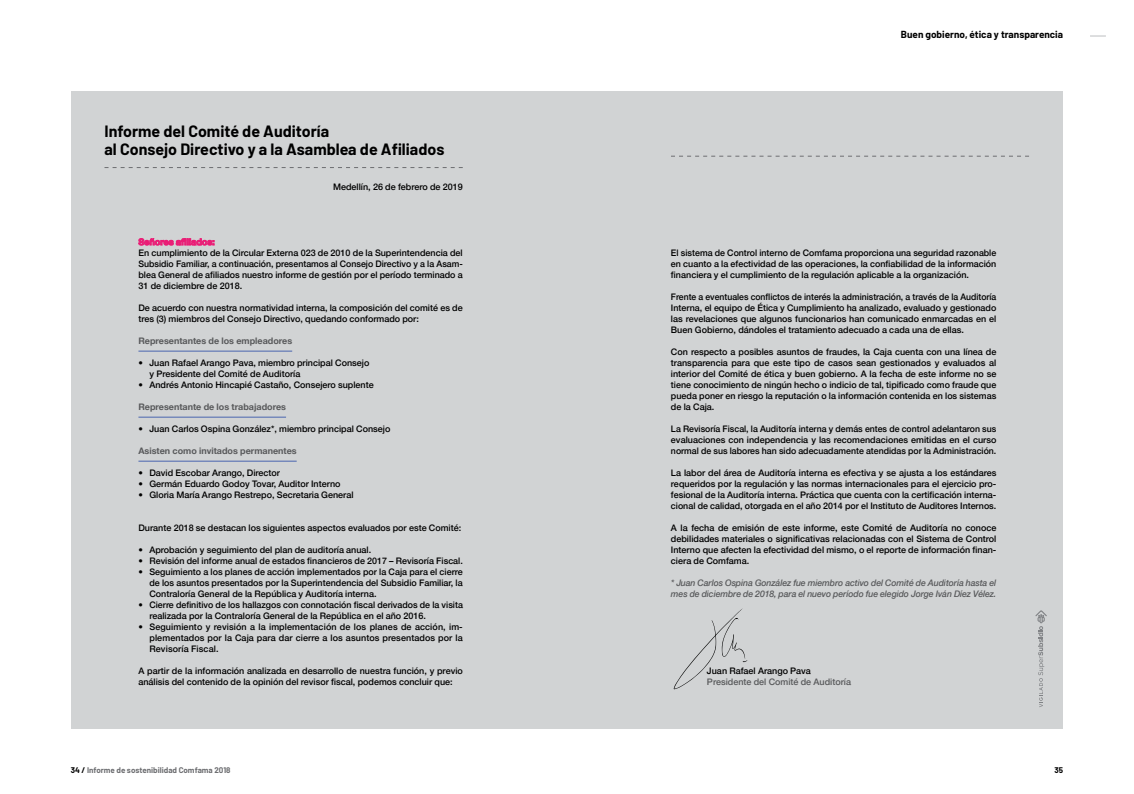
<style>
.page{position:relative;width:1134px;height:794px;background:#fff}
.page>*{position:absolute;margin:0;border:0;box-sizing:border-box;transform-origin:0 0}
.t1{font:700 16px/18px "Barlow";color:#000}
.t2{font:700 10px "Barlow";color:#000}
.t3{font:500 9px/11px "Helvetica Neue";color:#000;text-align:justify}
.t4{font:500 9px/11px "Helvetica Neue";color:#000;text-align:justify;scale:.96 1}
.t5{font:italic 500 9px/11px "Helvetica Neue";letter-spacing:-.01em;color:#58595b}
.t6{font:700 9px "Helvetica Neue";color:#58595b}
.t7{font:500 9px "Helvetica Neue";color:#58595b}
.t8{font:700 9px "Helvetica Neue";color:#ea1d76}
.t9{font:700 8px "Barlow";color:#6d6e71}
.t10{font:700 8px "Barlow";color:#000}
.s1{color:#000}
</style>
<div class="page">
<div style="left:71px;top:91px;width:992px;height:638px;background:#d1d3d4"></div>
<hr style="left:138px;top:351px;width:154px;height:1px;background:#4965af">
<hr style="left:138px;top:417px;width:148px;height:1px;background:#4965af">
<hr style="left:138px;top:461px;width:159px;height:1px;background:#4965af">
<svg style="left:138px;top:238px;width:76px;height:8px"></svg>
<svg style="left:104px;top:167px;width:359px;height:1px"></svg>
<svg style="left:671px;top:156px;width:358px;height:1px"></svg>
<svg style="left:1035px;top:610px;width:12px;height:97px"></svg>
<svg style="left:674px;top:608px;width:73px;height:81px"></svg>
<svg style="left:1090px;top:36px;width:16px;height:1px"></svg>
<h1 class="t1" style="left:104px;top:121px;width:341px">Informe del Comité de Auditoría<br>al Consejo Directivo y a la Asamblea de Afiliados</h1>
<p class="t3" style="left:333px;top:181px;width:131px">Medellín, 26 de febrero de 2019</p>
<p class="t8" style="left:138px;top:235px;width:78px">Señores afiliados:</p>
<p class="t3" style="left:138px;top:247px;width:326px">En cumplimiento de la Circular Externa 023 de 2010 de la Superintendencia del Subsidio Familiar, a continuación, presentamos al Consejo Directivo y a la Asam&shy;blea General de afiliados nuestro informe de gestión por el período terminado a 31 de diciembre de 2018.</p>
<p class="t3" style="left:138px;top:302px;width:326px">De acuerdo con nuestra normatividad interna, la composición del comité es de tres (3) miembros del Consejo Directivo, quedando conformado por:</p>
<p class="t6" style="left:138px;top:334px;width:155px">Representantes de los empleadores</p>
<p class="t3" style="left:149px;top:357px;width:221px;text-indent:-11px">• Juan Rafael Arango Pava, miembro principal Consejo y Presidente del Comité de Auditoría</p>
<p class="t3" style="left:138px;top:379px;width:237px">• Andrés Antonio Hincapié Castaño, Consejero suplente</p>
<p class="t6" style="left:138px;top:400px;width:149px">Representante de los trabajadores</p>
<p class="t3" style="left:138px;top:423px;width:253px">• Juan Carlos Ospina González*, miembro principal Consejo</p>
<p class="t6" style="left:138px;top:444px;width:160px">Asisten como invitados permanentes</p>
<p class="t3" style="left:138px;top:467px;width:143px">• David Escobar Arango, Director</p>
<p class="t3" style="left:138px;top:478px;width:204px">• Germán Eduardo Godoy Tovar, Auditor Interno</p>
<p class="t3" style="left:138px;top:489px;width:217px">• Gloria María Arango Restrepo, Secretaria General</p>
<p class="t3" style="left:138px;top:522px;width:324px">Durante 2018 se destacan los siguientes aspectos evaluados por este Comité:</p>
<p class="t3" style="left:138px;top:544px;width:234px">• Aprobación y seguimiento del plan de auditoría anual.</p>
<p class="t3" style="left:138px;top:555px;width:326px">• Revisión del informe anual de estados financieros de 2017 – Revisoría Fiscal.</p>
<p class="t3" style="left:149px;top:566px;width:315px;text-indent:-11px">• Seguimiento a los planes de acción implementados por la Caja para el cierre de los asuntos presentados por la Superintendencia del Subsidio Familiar, la Contraloría General de la República y Auditoría interna.</p>
<p class="t3" style="left:149px;top:599px;width:315px;text-indent:-11px">• Cierre definitivo de los hallazgos con connotación fiscal derivados de la visita realizada por la Contraloría General de la República en el año 2016.</p>
<p class="t3" style="left:149px;top:621px;width:315px;text-indent:-11px">• Seguimiento y revisión a la implementación de los planes de acción, im&shy;plementados por la Caja para dar cierre a los asuntos presentados por la Revisoría Fiscal.</p>
<p class="t3" style="left:138px;top:665px;width:326px">A partir de la información analizada en desarrollo de nuestra función, y previo análisis del contenido de la opinión del revisor fiscal, podemos concluir que:</p>
<p class="t9" style="left:71px;top:764px;width:161px"><span class="s1">34 /</span> Informe de sostenibilidad Comfama 2018</p>
<p class="t2" style="left:901px;top:27px;width:164px">Buen gobierno, ética y transparencia</p>
<p class="t3" style="left:671px;top:247px;width:327px">El sistema de Control interno de Comfama proporciona una seguridad razonable en cuanto a la efectividad de las operaciones, la confiabilidad de la información financiera y el cumplimiento de la regulación aplicable a la organización.</p>
<p class="t4" style="left:671px;top:291px;width:340px">Frente a eventuales conflictos de interés la administración, a través de la Auditoría Interna, el equipo de Ética y Cumplimiento ha analizado, evaluado y gestionado las revelaciones que algunos funcionarios han comunicado enmarcadas en el Buen Gobierno, dándoles el tratamiento adecuado a cada una de ellas.</p>
<p class="t3" style="left:671px;top:346px;width:327px">Con respecto a posibles asuntos de fraudes, la Caja cuenta con una línea de transparencia para que este tipo de casos sean gestionados y evaluados al interior del Comité de ética y buen gobierno. A la fecha de este informe no se tiene conocimiento de ningún hecho o indicio de tal, tipificado como fraude que pueda poner en riesgo la reputación o la información contenida en los sistemas de la Caja.</p>
<p class="t3" style="left:671px;top:423px;width:327px">La Revisoría Fiscal, la Auditoría interna y demás entes de control adelantaron sus evaluaciones con independencia y las recomendaciones emitidas en el curso normal de sus labores han sido adecuadamente atendidas por la Administración.</p>
<p class="t3" style="left:671px;top:467px;width:327px">La labor del área de Auditoría interna es efectiva y se ajusta a los estándares requeridos por la regulación y las normas internacionales para el ejercicio pro&shy;fesional de la Auditoría interna. Práctica que cuenta con la certificación interna&shy;cional de calidad, otorgada en el año 2014 por el Instituto de Auditores Internos.</p>
<p class="t3" style="left:671px;top:522px;width:327px">A la fecha de emisión de este informe, este Comité de Auditoría no conoce debilidades materiales o significativas relacionadas con el Sistema de Control Interno que afecten la efectividad del mismo, o el reporte de información finan&shy;ciera de Comfama.</p>
<p class="t5" style="left:671px;top:577px;width:327px">* Juan Carlos Ospina González fue miembro activo del Comité de Auditoría hasta el mes de diciembre de 2018, para el nuevo período fue elegido Jorge Iván Díez Vélez.</p>
<p class="t3" style="left:707px;top:665px;width:105px">Juan Rafael Arango Pava</p>
<p class="t7" style="left:707px;top:675px;width:146px">Presidente del Comité de Auditoría</p>
<p class="t10" style="left:1054px;top:764px;width:10px">35</p>
</div>
